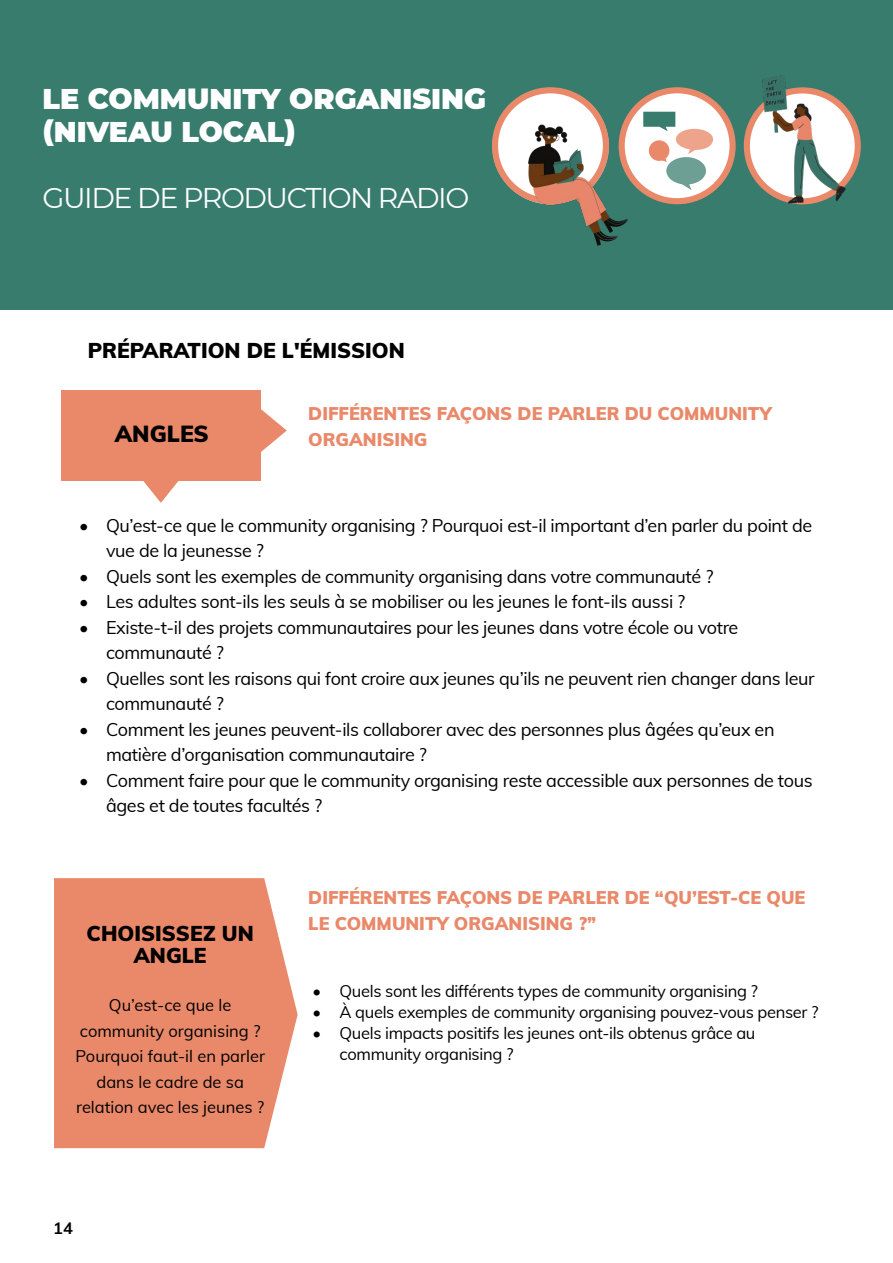
<style>
.page{position:relative;width:893px;height:1263px;background:#fff}
.page>*{position:absolute;margin:0;border:0;box-sizing:border-box;transform-origin:0 0}
.t1{font:900 28.5px/33px "Montserrat";color:#fff}
.t2{font:28.5px "Montserrat";letter-spacing:-.05em;color:#fff}
.t3{font:900 22.8px "Muli";color:#000}
.t4{font:900 21px/22.5px "Muli";color:#000;text-align:center}
.t5{font:18px/25.5px "Muli";letter-spacing:-.02em;color:#000}
.t6{font:900 18px/25.5px "Muli";color:#e9896a}
.t7{font:16.5px/21px "Muli";letter-spacing:-.02em;color:#000}
.t8{font:16.5px/25.5px "Muli";color:#000;text-align:center}
.t9{font:700 16.5px "Muli";color:#000}
</style>
<div class="page">
<div style="left:0;top:0;width:893px;height:309px;background:#387c6d"></div>
<div style="left:61px;top:390px;width:200px;height:91px;background:#e9896a"></div>
<svg style="left:261px;top:409px;width:26px;height:43px"></svg>
<svg style="left:143px;top:481px;width:36px;height:22px"></svg>
<div style="left:54px;top:878px;width:244px;height:270px;background:#e9896a"></div>
<svg style="left:495px;top:90px;width:111px;height:111px;background:#fbece7"></svg>
<div style="left:492px;top:87px;width:117px;height:117px;border:6px solid #e9896a;border-radius:50%"></div>
<svg style="left:622px;top:90px;width:111px;height:111px;background:#faebe6"></svg>
<div style="left:619px;top:87px;width:117px;height:117px;border:6px solid #e9896a;border-radius:50%"></div>
<img style="left:523px;top:104px;width:109px;height:142px">
<img style="left:748px;top:75px;width:113px;height:130px">
<svg style="left:643px;top:112px;width:70px;height:78px;background:#d2d1c9"></svg>
<h1 class="t1" style="left:43px;top:81px;width:445px">LE COMMUNITY ORGANISING (NIVEAU LOCAL)</h1>
<h1 class="t2" style="left:43px;top:179px;width:428px">GUIDE DE PRODUCTION RADIO</h1>
<p class="t4" style="left:88px;top:338px;width:319px">PRÉPARATION DE L'ÉMISSION</p>
<p class="t6" style="left:308px;top:400px;width:465px">DIFFÉRENTES FAÇONS DE PARLER DU COMMUNITY</p>
<p class="t3" style="left:115px;top:417px;width:96px">ANGLES</p>
<p class="t6" style="left:308px;top:426px;width:121px">ORGANISING</p>
<p class="t5" style="left:106px;top:512px;width:708px;text-indent:-27px">• Qu’est-ce que le community organising ? Pourquoi est-il important d’en parler du point de vue de la jeunesse ?</p>
<p class="t5" style="left:79px;top:563px;width:636px">• Quels sont les exemples de community organising dans votre communauté ?</p>
<p class="t5" style="left:79px;top:588px;width:608px">• Les adultes sont-ils les seuls à se mobiliser ou les jeunes le font-ils aussi ?</p>
<p class="t5" style="left:106px;top:614px;width:634px;text-indent:-27px">• Existe-t-il des projets communautaires pour les jeunes dans votre école ou votre communauté ?</p>
<p class="t5" style="left:106px;top:665px;width:710px;text-indent:-27px">• Quelles sont les raisons qui font croire aux jeunes qu’ils ne peuvent rien changer dans leur communauté ?</p>
<p class="t5" style="left:106px;top:716px;width:670px;text-indent:-27px">• Comment les jeunes peuvent-ils collaborer avec des personnes plus âgées qu’eux en matière d’organisation communautaire ?</p>
<p class="t5" style="left:106px;top:767px;width:708px;text-indent:-27px">• Comment faire pour que le community organising reste accessible aux personnes de tous âges et de toutes facultés ?</p>
<p class="t4" style="left:87px;top:921px;width:169px">CHOISISSEZ UN<br>ANGLE</p>
<p class="t8" style="left:75px;top:992px;width:191px">Qu’est-ce que le community organising ?<br>Pourquoi faut-il en parler dans le cadre de sa relation avec les jeunes ?</p>
<p class="t9" style="left:53px;top:1216px;width:21px">14</p>
<p class="t6" style="left:308px;top:884px;width:499px">DIFFÉRENTES FAÇONS DE PARLER DE “QU’EST-CE QUE<br>LE COMMUNITY ORGANISING ?”</p>
<p class="t7" style="left:313px;top:980px;width:447px">• Quels sont les différents types de community organising ?</p>
<p class="t7" style="left:313px;top:1001px;width:508px">• À quels exemples de community organising pouvez-vous penser ?</p>
<p class="t7" style="left:340px;top:1022px;width:417px;text-indent:-27px">• Quels impacts positifs les jeunes ont-ils obtenus grâce au community organising ?</p>
</div>
